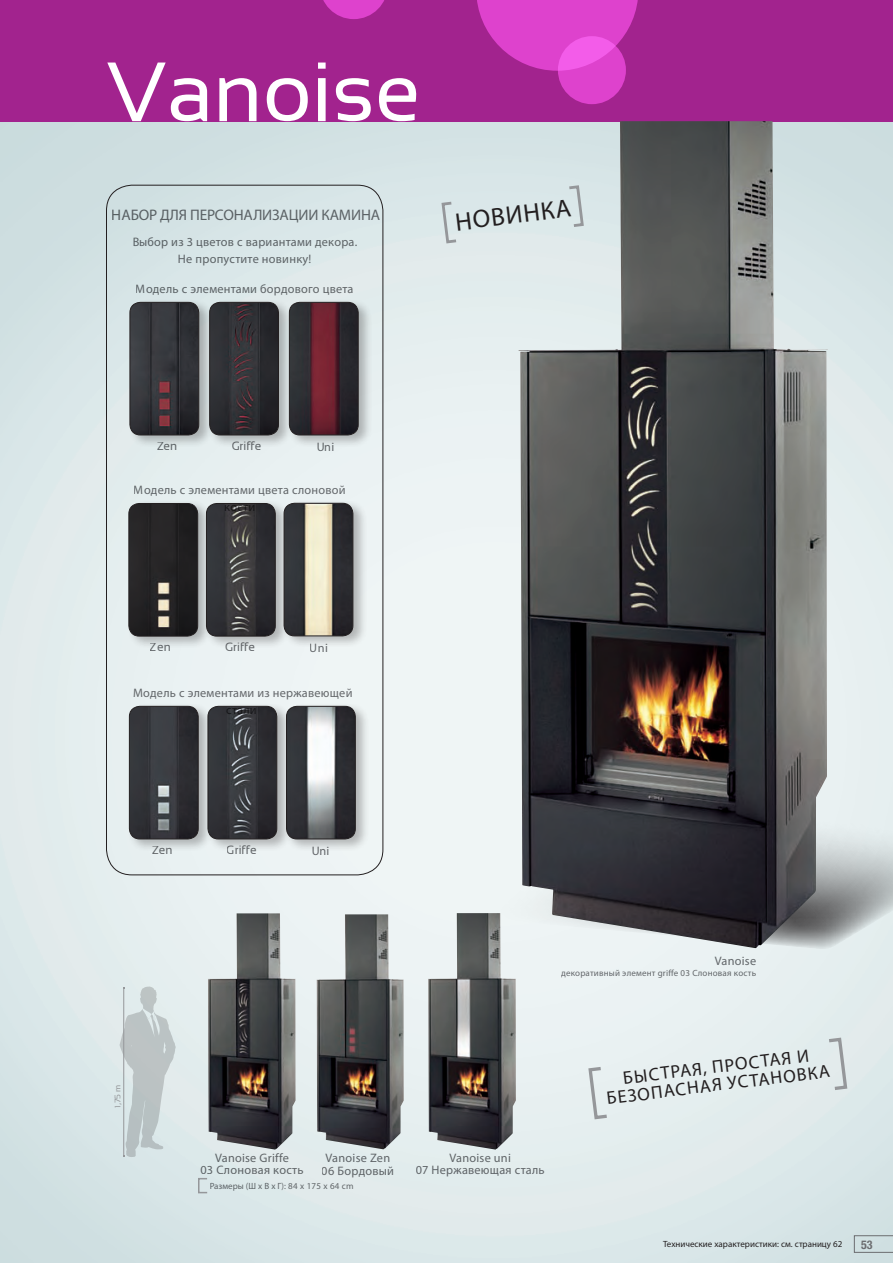
<style>
.page{position:relative;width:893px;height:1263px;background:#fff}
.page>*{position:absolute;margin:0;border:0;box-sizing:border-box;transform-origin:0 0}
.t1{font:84px "Sansation";color:#fff}
.t2{font:25.5px "Myriad Pro";color:#231f20}
.t3{font:18.15px/18.1px "Myriad Pro";color:#231f20;text-align:center}
.t4{font:15.3px "Myriad Pro";letter-spacing:-.01em;color:#6c6d70}
.t5{font:12.3px/17.2px "Myriad Pro";letter-spacing:.02em;color:#6c6d70;text-align:center}
.t6{font:12px "Sansation";color:#6c6d70}
.t7{font:700 condensed 12px "Helvetica Neue";color:#6c6d70}
.t8{font:9px "Myriad Pro";letter-spacing:.02em;color:#6c6d70}
.t9{font:9px "Myriad Pro";color:#231f20}
.t10{font:9px "Myriad Pro";color:#6c6d70}
.t11{font:8.1px "Sansation";color:#939598}
</style>
<div class="page">
<img style="left:0;top:121px;width:893px;height:1142px">
<div style="left:0;top:0;width:893px;height:121px;background:#a2238e"></div>
<svg style="left:477px;top:0;width:161px;height:71px"></svg>
<svg style="left:558px;top:36px;width:68px;height:68px;background:#e44ad6"></svg>
<svg style="left:323px;top:0;width:61px;height:19px"></svg>
<svg style="left:425px;top:786px;width:468px;height:164px;fill:#eff5f5"></svg>
<img style="left:519px;top:121px;width:309px;height:827px">
<img style="left:428px;top:913px;width:88px;height:236px">
<img style="left:207px;top:913px;width:89px;height:236px">
<img style="left:316px;top:914px;width:88px;height:235px">
<div style="left:282px;top:499px;width:85px;height:149px;background:#231f20;opacity:.3"></div>
<img style="left:290px;top:503px;width:63px;height:133px">
<div style="left:284px;top:503px;width:69px;height:133px;border:1px solid #231f20;border-radius:10px"></div>
<div style="left:127px;top:499px;width:85px;height:149px;background:#231f20;opacity:.3"></div>
<img style="left:129px;top:503px;width:69px;height:133px">
<div style="left:129px;top:503px;width:69px;height:133px;border:1px solid #231f20;border-radius:10px"></div>
<div style="left:204px;top:499px;width:86px;height:149px;background:#231f20;opacity:.3"></div>
<img style="left:206px;top:503px;width:69px;height:133px">
<div style="left:206px;top:503px;width:69px;height:133px;border:1px solid #231f20;border-radius:10px"></div>
<div style="left:128px;top:298px;width:85px;height:149px;background:#231f20;opacity:.3"></div>
<img style="left:130px;top:302px;width:69px;height:133px">
<div style="left:130px;top:302px;width:69px;height:133px;border:1px solid #231f20;border-radius:10px"></div>
<div style="left:208px;top:298px;width:85px;height:149px;background:#231f20;opacity:.3"></div>
<img style="left:210px;top:302px;width:68px;height:133px">
<div style="left:210px;top:302px;width:69px;height:133px;border:1px solid #231f20;border-radius:10px"></div>
<div style="left:284px;top:702px;width:86px;height:149px;background:#231f20;opacity:.3"></div>
<img style="left:291px;top:706px;width:64px;height:133px">
<div style="left:286px;top:706px;width:69px;height:133px;border:1px solid #231f20;border-radius:10px"></div>
<div style="left:127px;top:702px;width:86px;height:149px;background:#231f20;opacity:.3"></div>
<img style="left:129px;top:706px;width:69px;height:133px">
<div style="left:129px;top:706px;width:69px;height:133px;border:1px solid #231f20;border-radius:10px"></div>
<div style="left:206px;top:702px;width:85px;height:149px;background:#231f20;opacity:.3"></div>
<img style="left:208px;top:706px;width:69px;height:133px">
<div style="left:208px;top:706px;width:69px;height:133px;border:1px solid #231f20;border-radius:10px"></div>
<div style="left:287px;top:298px;width:86px;height:149px;background:#231f20;opacity:.3"></div>
<img style="left:289px;top:302px;width:69px;height:133px">
<div style="left:289px;top:302px;width:69px;height:133px;border:1px solid #231f20;border-radius:10px"></div>
<svg style="left:854px;top:1235px;width:39px;height:18px"></svg>
<svg style="left:105px;top:972px;width:73px;height:203px;background:#d0dadc"></svg>
<div style="left:198px;top:1178px;width:10px;height:15px;border:2px solid #95979a"></div>
<svg style="left:440px;top:200px;width:19px;height:45px"></svg>
<svg style="left:566px;top:184px;width:19px;height:45px"></svg>
<svg style="left:586px;top:1065px;width:24px;height:56px"></svg>
<svg style="left:825px;top:1036px;width:24px;height:56px"></svg>
<h1 class="t1" style="left:106px;top:46px;width:317px">Vanoise</h1>
<p class="t4" style="left:112px;top:205px;width:270px">НАБОР ДЛЯ ПЕРСОНАЛИЗАЦИИ КАМИНА</p>
<p class="t5" style="left:132px;top:233px;width:227px">Выбор из 3 цветов с вариантами декора.<br>Не пропустите новинку!</p>
<p class="t5" style="left:136px;top:280px;width:219px">Модель с элементами бордового цвета</p>
<h2 class="t2" style="left:454px;top:206px;width:16px;rotate:-7deg">новинка</h2>
<p class="t6" style="left:156px;top:440px;width:23px">Zen</p>
<p class="t6" style="left:232px;top:440px;width:31px">Griffe</p>
<p class="t5" style="left:316px;top:438px;width:20px">Uni</p>
<p class="t5" style="left:134px;top:481px;width:213px">Модель с элементами цвета слоновой кости</p>
<p class="t6" style="left:150px;top:641px;width:23px">Zen</p>
<p class="t6" style="left:225px;top:641px;width:31px">Griffe</p>
<p class="t5" style="left:310px;top:639px;width:20px">Uni</p>
<p class="t5" style="left:133px;top:684px;width:221px">Модель с элементами из нержавеющей стали</p>
<p class="t6" style="left:151px;top:844px;width:23px">Zen</p>
<p class="t6" style="left:227px;top:844px;width:31px">Griffe</p>
<p class="t5" style="left:311px;top:842px;width:20px">Uni</p>
<p class="t11" style="left:113px;top:1107px;width:24px;rotate:-90deg">1,75 m</p>
<p class="t5" style="left:715px;top:952px;width:43px">Vanoise</p>
<p class="t8" style="left:561px;top:967px;width:196px">декоративный элемент griffe 03 Слоновая кость</p>
<p class="t5" style="left:200px;top:1151px;width:105px;line-height:12px">Vanoise Griffe<br>03 Слоновая кость</p>
<p class="t5" style="left:322px;top:1150px;width:74px;line-height:13.5px">Vanoise Zen<br>06 Бордовый</p>
<p class="t5" style="left:416px;top:1151px;width:131px;line-height:12px">Vanoise uni<br>07 Нержавеющая сталь</p>
<p class="t10" style="left:209px;top:1180px;width:146px">Размеры (Ш x В x Г): 84 x 175 x 64 cm</p>
<h3 class="t3" style="left:603px;top:1071px;width:226px;rotate:-7deg">БЫСТРАЯ, ПРОСТАЯ и<br>БЕЗОПАСНАЯ УСТАНОВКА</h3>
<p class="t9" style="left:663px;top:1238px;width:181px">Технические характеристики: см. страницу 62</p>
<p class="t7" style="left:861px;top:1237px;width:13px">53</p>
</div>
